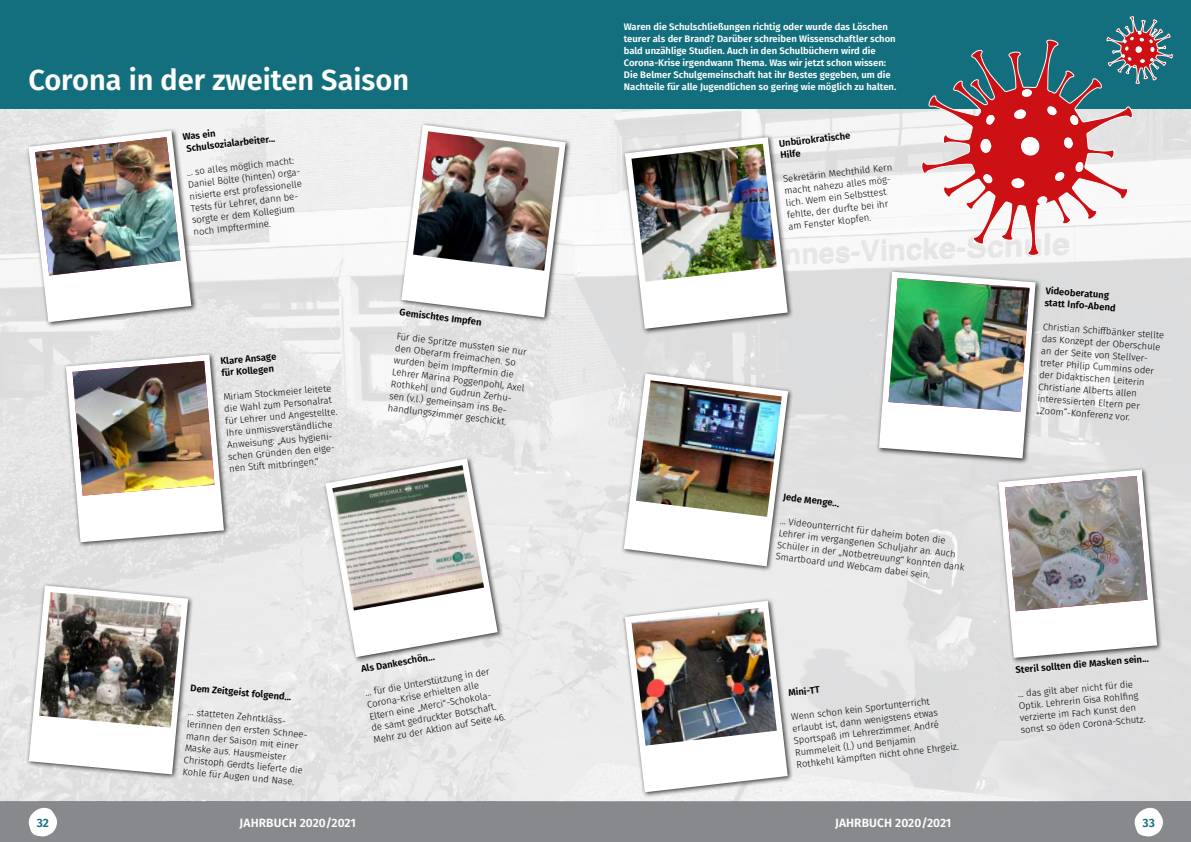
<style>
.page{position:relative;width:1191px;height:842px;background:#fff}
.page>*{position:absolute;margin:0;border:0;box-sizing:border-box;transform-origin:0 0}
.t1{font:600 29px "Fira Sans";color:#fff}
.t2{font:600 12px "Fira Sans";letter-spacing:.01em;color:#fff}
.t3{font:600 12px "Fira Sans";color:#136f7d}
.t4{font:300 9.5px/12px "Fira Sans";color:#000}
.t5{font:600 9.5px/12px "Fira Sans";color:#fff}
.t6{font:600 9.5px/12px "Fira Sans";color:#000}
</style>
<div class="page">
<div style="left:0;top:801px;width:1191px;height:41px;background:#88898d"></div>
<svg style="left:29px;top:808px;width:28px;height:29px"></svg>
<svg style="left:1134px;top:808px;width:29px;height:29px"></svg>
<img style="left:0;top:109px;width:1191px;height:692px">
<div style="left:0;top:0;width:1191px;height:109px;background:#136f7d"></div>
<svg style="left:920px;top:39px;width:213px;height:218px"></svg>
<div style="left:1021px;top:137px;width:18px;height:18px;background:#fff;border-radius:50%"></div>
<svg style="left:980px;top:139px;width:11px;height:13px"></svg>
<svg style="left:1011px;top:179px;width:13px;height:9px"></svg>
<svg style="left:1013px;top:109px;width:12px;height:9px"></svg>
<svg style="left:1064px;top:137px;width:8px;height:11px"></svg>
<svg style="left:1069px;top:115px;width:9px;height:10px"></svg>
<svg style="left:986px;top:115px;width:8px;height:10px"></svg>
<svg style="left:1047px;top:107px;width:9px;height:8px"></svg>
<svg style="left:1055px;top:172px;width:9px;height:9px"></svg>
<svg style="left:983px;top:174px;width:9px;height:10px"></svg>
<svg style="left:1022px;top:89px;width:9px;height:8px"></svg>
<svg style="left:1075px;top:162px;width:8px;height:10px"></svg>
<div style="left:25px;top:128px;width:172px;height:200px;background:#000;opacity:.75"></div>
<svg style="left:28px;top:131px;width:163px;height:191px"></svg>
<img style="left:35px;top:137px;width:145px;height:139px">
<svg style="left:1106px;top:16px;width:67px;height:87px"></svg>
<div style="left:398px;top:122px;width:173px;height:201px;background:#000;opacity:.75"></div>
<svg style="left:401px;top:125px;width:165px;height:192px"></svg>
<img style="left:413px;top:131px;width:146px;height:140px">
<div style="left:63px;top:351px;width:167px;height:197px;background:#000;opacity:.75"></div>
<svg style="left:66px;top:354px;width:158px;height:188px"></svg>
<img style="left:72px;top:361px;width:142px;height:135px">
<div style="left:621px;top:598px;width:173px;height:200px;background:#000;opacity:.75"></div>
<svg style="left:625px;top:601px;width:162px;height:191px"></svg>
<img style="left:631px;top:607px;width:146px;height:139px">
<div style="left:26px;top:582px;width:168px;height:198px;background:#000;opacity:.75"></div>
<svg style="left:29px;top:585px;width:159px;height:189px"></svg>
<img style="left:39px;top:592px;width:143px;height:136px">
<div style="left:622px;top:134px;width:172px;height:201px;background:#000;opacity:.75"></div>
<svg style="left:625px;top:137px;width:162px;height:192px"></svg>
<img style="left:631px;top:144px;width:146px;height:138px">
<div style="left:876px;top:269px;width:165px;height:195px;background:#000;opacity:.75"></div>
<svg style="left:879px;top:272px;width:156px;height:186px"></svg>
<img style="left:888px;top:278px;width:141px;height:134px">
<div style="left:621px;top:371px;width:173px;height:201px;background:#000;opacity:.75"></div>
<svg style="left:624px;top:374px;width:164px;height:192px"></svg>
<img style="left:636px;top:380px;width:146px;height:137px">
<div style="left:995px;top:466px;width:168px;height:198px;background:#000;opacity:.75"></div>
<svg style="left:998px;top:470px;width:159px;height:188px"></svg>
<img style="left:1005px;top:476px;width:142px;height:135px">
<div style="left:322px;top:455px;width:182px;height:208px;background:#000;opacity:.75"></div>
<svg style="left:325px;top:458px;width:173px;height:199px"></svg>
<img style="left:332px;top:465px;width:152px;height:145px">
<h1 class="t1" style="left:28px;top:56px;width:382px">Corona in der zweiten Saison</h1>
<p class="t6" style="left:182px;top:130px;width:93px;line-height:11.7px;rotate:-6deg">Was ein<br>Schulsozialarbeiter...</p>
<p class="t4" style="left:186px;top:166px;width:115px;rotate:-6deg">... so alles möglich macht:<br>Daniel Bölte (hinten) orga&shy;nisierte erst professionelle<br>Tests für Lehrer, dann be&shy;sorgte er dem Kollegium noch Impftermine.</p>
<p class="t6" style="left:220px;top:354px;width:58px;rotate:-5deg">Klare Ansage für Kollegen</p>
<p class="t4" style="left:222px;top:391px;width:114px;rotate:-5deg">Miriam Stockmeier leitete die Wahl zum Personalrat für Lehrer und Angestellte.<br>Ihre unmissverständliche<br>Anweisung: „Aus hygieni&shy;schen Gründen den eige&shy;nen Stift mitbringen.“</p>
<p class="t6" style="left:400px;top:305px;width:84px;rotate:7deg">Gemischtes Impfen</p>
<p class="t4" style="left:397px;top:330px;width:135px;rotate:7deg">Für die Spritze mussten sie nur den Oberarm freimachen. So wurden beim Impftermin die<br>Lehrer Marina Poggenpohl, Axel<br>Rothkehl und Gudrun Zerhu&shy;sen (v.l.) gemeinsam ins Be&shy;handlungszimmer geschickt.</p>
<p class="t6" style="left:191px;top:681px;width:103px;rotate:5deg">Dem Zeitgeist folgend...</p>
<p class="t4" style="left:188px;top:706px;width:122px;rotate:5deg">... statteten Zehntkläss&shy;lerinnen den ersten Schnee&shy;mann der Saison mit einer<br>Maske aus. Hausmeister<br>Christoph Gerdts lieferte die<br>Kohle für Augen und Nase.</p>
<p class="t6" style="left:360px;top:663px;width:76px;rotate:-10deg">Als Dankeschön…</p>
<p class="t4" style="left:364px;top:687px;width:136px;rotate:-10deg">… für die Unterstützung in der<br>Corona-Krise erhielten alle<br>Eltern eine „Merci“-Schokola&shy;de samt gedruckter Botschaft.<br>Mehr zu der Aktion auf Seite 46.</p>
<p class="t5" style="left:624px;top:20px;width:274px">Waren die Schulschließungen richtig oder wurde das Löschen teurer als der Brand? Darüber schreiben Wissenschaftler schon bald unzählige Studien. Auch in den Schulbüchern wird die Corona-Krise irgendwann Thema. Was wir jetzt schon wissen:<br>Die Belmer Schulgemeinschaft hat ihr Bestes gegeben, um die Nachteile für alle Jugendlichen so gering wie möglich zu halten.</p>
<p class="t6" style="left:778px;top:136px;width:73px;rotate:-6deg">Unbürokratische<br>Hilfe</p>
<p class="t4" style="left:782px;top:173px;width:111px;rotate:-6deg">Sekretärin Mechthild Kern macht nahezu alles mög&shy;lich. Wem ein Selbsttest fehlte, der durfte bei ihr am Fenster klopfen.</p>
<p class="t6" style="left:784px;top:490px;width:58px;rotate:7deg">Jede Menge...</p>
<p class="t4" style="left:781px;top:514px;width:190px;rotate:7deg">... Videounterricht für daheim boten die Lehrer im vergangenen Schuljahr an. Auch Schüler in der „Notbetreuung“ konnten dank Smartboard und Webcam dabei sein.</p>
<p class="t6" style="left:787px;top:686px;width:33px;rotate:-6deg">Mini-TT</p>
<p class="t4" style="left:790px;top:710px;width:165px;rotate:-6deg">Wenn schon kein Sportunterricht erlaubt ist, dann wenigstens etwas Sportspaß im Lehrerzimmer. André Rummeleit (l.) und Benjamin<br>Rothkehl kämpften nicht ohne Ehrgeiz.</p>
<p class="t6" style="left:1046px;top:284px;width:73px;rotate:4deg">Videoberatung statt Info-Abend</p>
<p class="t4" style="left:1043px;top:321px;width:123px;rotate:4deg">Christian Schiff bänker stellte das Konzept der Oberschule an der Seite von Stellver&shy;treter Philip Cummins oder der Didaktischen Leiterin<br>Christiane Alberts allen interessierten Eltern per „Zoom“-Konferenz vor.</p>
<p class="t6" style="left:1015px;top:663px;width:135px;rotate:-5deg">Steril sollten die Masken sein...</p>
<p class="t4" style="left:1017px;top:688px;width:127px;rotate:-5deg">... das gilt aber nicht für die<br>Optik. Lehrerin Gisa Rohlfi ng verzierte im Fach Kunst den sonst so öden Corona-Schutz.</p>
<p class="t3" style="left:37px;top:813px;width:14px">32</p>
<p class="t2" style="left:240px;top:813px;width:118px">JAHRBUCH 2020/2021</p>
<p class="t2" style="left:835px;top:813px;width:118px">JAHRBUCH 2020/2021</p>
<p class="t3" style="left:1142px;top:813px;width:14px">33</p>
</div>
